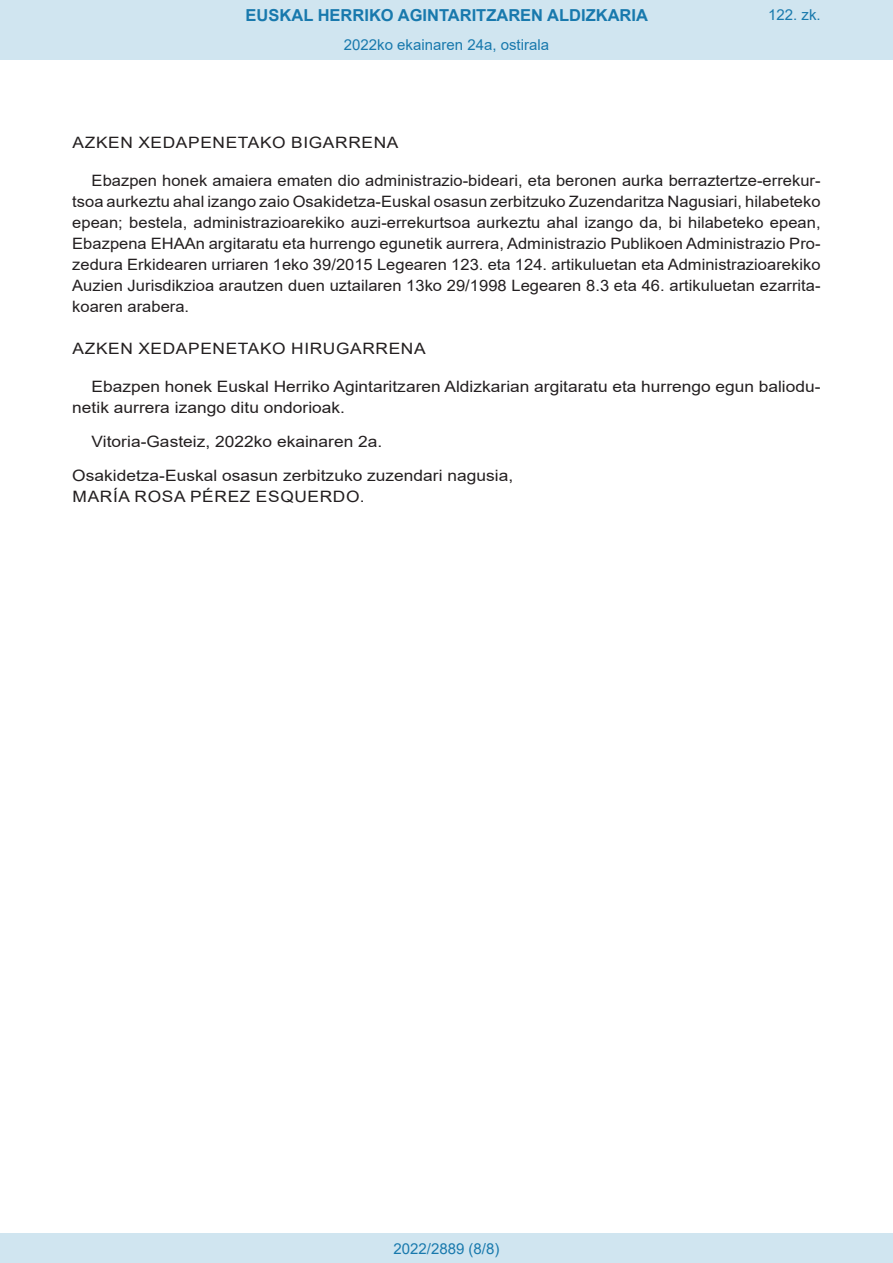
<style>
.page{position:relative;width:893px;height:1263px;background:#fff}
.page>*{position:absolute;margin:0;border:0;box-sizing:border-box;transform-origin:0 0}
.t1{font:700 16.5px "Arial";color:#1879ad}
.BOPVDetalle{font:15.6px/21px "Arial";color:#231f20;text-align:justify;scale:1.05 1}
.BOPVDetalle-2{font:15.6px/21px "Arial";color:#231f20;scale:1.11 1}
.BOPVDisposicion{font:15.6px "Arial";letter-spacing:.035em;color:#231f20;scale:1.11 1}
.BOPVFirmaPuesto{font:15.6px "Arial";color:#231f20;scale:1.11 1}
.BOPVFirmaLugFec{font:15.6px "Arial";color:#231f20;scale:1.11 1}
.BOPVFirmaNombre{font:15.6px "Arial";letter-spacing:.035em;color:#231f20;scale:1.11 1}
.Paginacion_Centro{font:15px "Arial";color:#1879ad}
</style>
<div class="page">
<div style="left:0;top:0;width:893px;height:60px;background:#d0e5f0"></div>
<div style="left:0;top:1233px;width:893px;height:30px;background:#d0e5f0"></div>
<p class="t1" style="left:246px;top:3px;width:404px">EUSKAL HERRIKO AGINTARITZAREN ALDIZKARIA</p>
<p class="Paginacion_Centro" style="left:344px;top:35px;width:207px">2022ko ekainaren 24a, ostirala</p>
<p class="Paginacion_Centro" style="left:768px;top:5px;width:54px">122. zk.</p>
<p class="BOPVDisposicion" style="left:73px;top:132px;width:295px">AZKEN XEDAPENETAKO BIGARRENA</p>
<p class="BOPVDetalle" style="left:72px;top:170px;width:714px;text-indent:19px">Ebazpen honek amaiera ematen dio administrazio-bideari, eta beronen aurka berraztertze-errekur&shy;tsoa aurkeztu ahal izango zaio Osakidetza-Euskal osasun zerbitzuko Zuzendaritza Nagusiari, hilabeteko epean; bestela, administrazioarekiko auzi-errekurtsoa aurkeztu ahal izango da, bi hilabeteko epean, Ebazpena EHAAn argitaratu eta hurrengo egunetik aurrera, Administrazio Publikoen Administrazio Pro&shy;zedura Erkidearen urriaren 1eko 39/2015 Legearen 123. eta 124. artikuluetan eta Administrazioarekiko Auzien Jurisdikzioa arautzen duen uztailaren 13ko 29/1998 Legearen 8.3 eta 46. artikuluetan ezarrita&shy;koaren arabera.</p>
<p class="BOPVDisposicion" style="left:73px;top:338px;width:320px">AZKEN XEDAPENETAKO HIRUGARRENA</p>
<p class="BOPVDetalle-2" style="left:72px;top:376px;width:676px;text-indent:19px">Ebazpen honek Euskal Herriko Agintaritzaren Aldizkarian argitaratu eta hurrengo egun baliodu&shy;netik aurrera izango ditu ondorioak.</p>
<p class="BOPVFirmaLugFec" style="left:92px;top:431px;width:263px">Vitoria-Gasteiz, 2022ko ekainaren 2a.</p>
<p class="BOPVFirmaPuesto" style="left:72px;top:465px;width:399px">Osakidetza-Euskal osasun zerbitzuko zuzendari nagusia,</p>
<p class="BOPVFirmaNombre" style="left:73px;top:486px;width:265px">MARÍA ROSA PÉREZ ESQUERDO.</p>
<p class="Paginacion_Centro" style="left:393px;top:1238px;width:107px">2022/2889 (8/8)</p>
</div>
